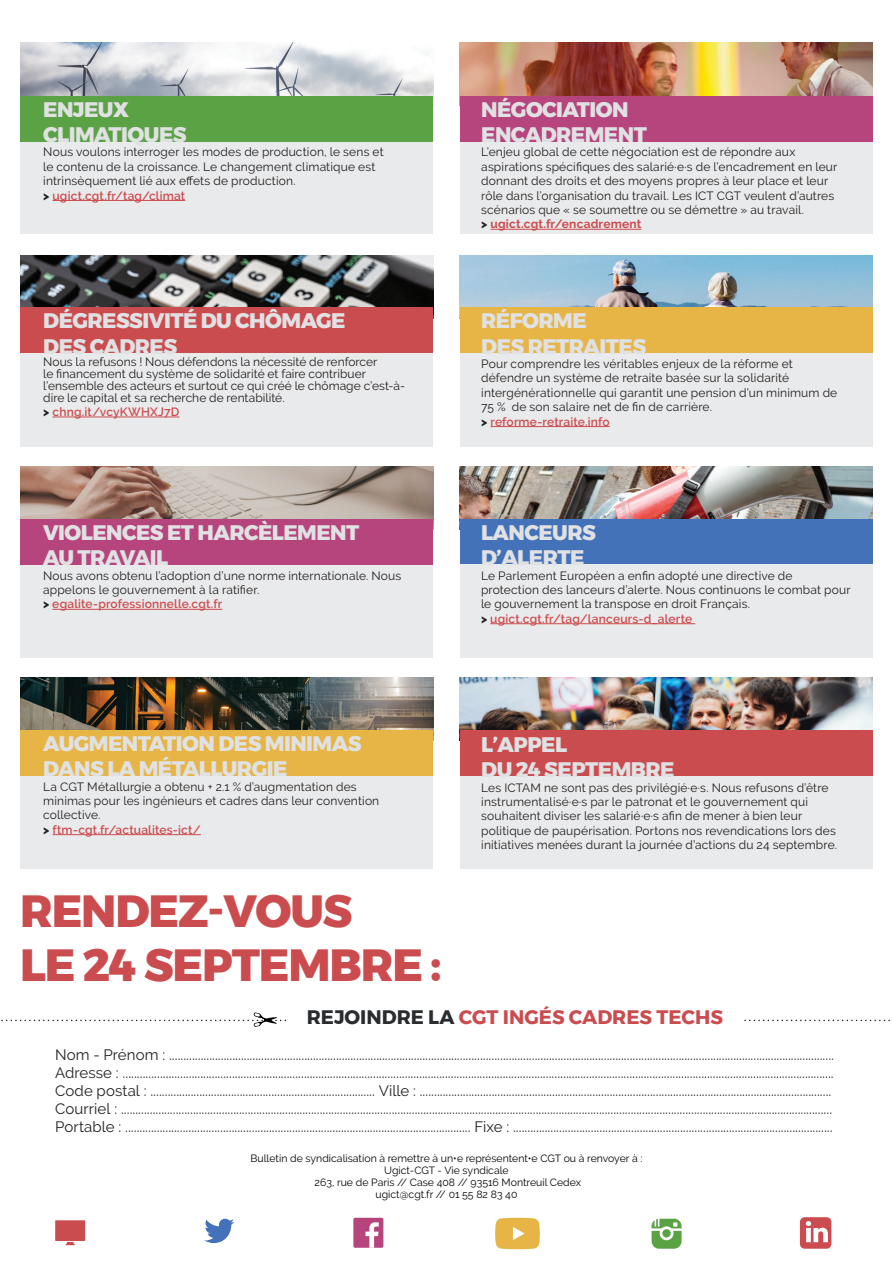
<style>
.page{position:relative;width:893px;height:1263px;background:#fff}
.page>*{position:absolute;margin:0;border:0;box-sizing:border-box;transform-origin:0 0}
.t1{font:800 45px/54px "Montserrat";letter-spacing:-.025em;color:#cb4c4f}
.t2{font:800 21px/25.2px "Montserrat";letter-spacing:-.025em;color:#e0e1e3}
.t3{font:700 19.5px "Montserrat";color:#cb4c4f}
.t4{font:15px/18px "Raleway";letter-spacing:.005em;color:#231f20}
.t5{font:12px/14.4px "Raleway";letter-spacing:.015em;color:#231f20}
.t6{font:600 12px "Raleway";letter-spacing:.01em;color:#cb4c4f}
.t7{font:10.5px/12px "Raleway";color:#040503;text-align:center}
.s1{font-weight:800}
.s2{font-weight:600;color:#cb4c4f}
.s3{font-weight:800;color:#231f20}
.s4{font-weight:700;color:#cb4c4f}
.s5{color:#292d2f}
</style>
<div class="page">
<div style="left:21px;top:677px;width:412px;height:191px;background:#e9eaeb"></div>
<img style="left:21px;top:677px;width:412px;height:54px">
<div style="left:21px;top:731px;width:412px;height:45px;background:#e6b546"></div>
<div style="left:21px;top:467px;width:412px;height:191px;background:#e9eaeb"></div>
<img style="left:21px;top:467px;width:412px;height:53px">
<div style="left:21px;top:520px;width:412px;height:45px;background:#b6447d"></div>
<div style="left:21px;top:255px;width:412px;height:191px;background:#e9eaeb"></div>
<img style="left:21px;top:255px;width:412px;height:52px">
<div style="left:21px;top:307px;width:412px;height:46px;background:#cb4c4f"></div>
<svg style="left:204px;top:1219px;width:30px;height:24px"></svg>
<div style="left:353px;top:1218px;width:30px;height:30px;background:#b6447d;border-radius:2px"></div>
<svg style="left:365px;top:1222px;width:14px;height:26px"></svg>
<div style="left:55px;top:1220px;width:30px;height:21px;background:#cb4c4f"></div>
<svg style="left:65px;top:1242px;width:10px;height:3px"></svg>
<svg style="left:652px;top:1219px;width:30px;height:30px"></svg>
<svg style="left:800px;top:1217px;width:31px;height:32px"></svg>
<svg style="left:495px;top:1218px;width:45px;height:31px"></svg>
<svg style="left:1px;top:1012px;width:889px;height:15px"></svg>
<div style="left:288px;top:1009px;width:456px;height:24px;background:#fff"></div>
<div style="left:21px;top:43px;width:412px;height:191px;background:#e9eaeb"></div>
<hr style="left:53px;top:417px;width:126px;height:1px;background:#cb4c4f">
<hr style="left:52px;top:609px;width:170px;height:1px;background:#cb4c4f">
<hr style="left:53px;top:834px;width:148px;height:1px;background:#cb4c4f">
<img style="left:21px;top:43px;width:412px;height:53px">
<div style="left:21px;top:96px;width:412px;height:46px;background:#5ba245"></div>
<hr style="left:53px;top:200px;width:132px;height:1px;background:#cb4c4f">
<div style="left:460px;top:677px;width:412px;height:191px;background:#e9eaeb"></div>
<img style="left:460px;top:677px;width:412px;height:54px">
<div style="left:460px;top:731px;width:412px;height:45px;background:#cb4c4f"></div>
<div style="left:460px;top:467px;width:412px;height:191px;background:#e9eaeb"></div>
<img style="left:460px;top:467px;width:412px;height:53px">
<div style="left:460px;top:520px;width:412px;height:44px;background:#4372b9"></div>
<div style="left:460px;top:255px;width:412px;height:191px;background:#e9eaeb"></div>
<img style="left:460px;top:255px;width:412px;height:52px">
<div style="left:460px;top:307px;width:412px;height:46px;background:#e6b546"></div>
<div style="left:460px;top:43px;width:412px;height:191px;background:#e9eaeb"></div>
<hr style="left:490px;top:426px;width:120px;height:1px;background:#cb4c4f">
<hr style="left:490px;top:623px;width:205px;height:1px;background:#cb4c4f">
<img style="left:460px;top:43px;width:412px;height:53px">
<div style="left:460px;top:96px;width:412px;height:46px;background:#b6447d"></div>
<hr style="left:490px;top:229px;width:151px;height:1px;background:#cb4c4f">
<h2 class="t2" style="left:43px;top:97px;width:145px">ENJEUX<br>CLIMATIQUES</h2>
<p class="t5" style="left:43px;top:145px;width:342px">Nous voulons interroger les modes de production, le sens et le contenu de la croissance. Le changement climatique est intrinsèquement lié aux effets de production.<br><span class="s1">&gt;</span> <span class="s2">ugict.cgt.fr/tag/climat</span></p>
<h2 class="t2" style="left:43px;top:308px;width:304px">DÉGRESSIVITÉ DU CHÔMAGE<br>DES CADRES</h2>
<p class="t5" style="left:43px;top:355px;width:363px;line-height:12px">Nous la refusons ! Nous défendons la nécessité de renforcer<br>le financement du système de solidarité et faire contribuer l’ensemble des acteurs et surtout ce qui créé le chômage c’est-à&shy;dire le capital et sa recherche de rentabilité.</p>
<p class="t6" style="left:43px;top:405px;width:138px"><span class="s3">&gt;</span> chng.it/vcyKWHXJ7D</p>
<h2 class="t2" style="left:43px;top:520px;width:318px">VIOLENCES ET HARCÈLEMENT<br>AU TRAVAIL</h2>
<p class="t5" style="left:43px;top:568px;width:360px">Nous avons obtenu l’adoption d’une norme internationale. Nous appelons le gouvernement à la ratifier.<br><span class="s1">&gt;</span> <span class="s2">egalite-professionnelle.cgt.fr</span></p>
<h2 class="t2" style="left:481px;top:97px;width:167px">NÉGOCIATION<br>ENCADREMENT</h2>
<p class="t5" style="left:481px;top:145px;width:358px">L’enjeu global de cette négociation est de répondre aux aspirations spécifiques des salarié·e·s de l’encadrement en leur donnant des droits et des moyens propres à leur place et leur rôle dans l’organisation du travail. Les ICT CGT veulent d’autres scénarios que « se soumettre ou se démettre » au travail.<br><span class="s1">&gt;</span> <span class="s4">ugict.cgt.fr/encadrement</span></p>
<h2 class="t2" style="left:481px;top:308px;width:166px">RÉFORME<br>DES RETRAITES</h2>
<p class="t5" style="left:481px;top:357px;width:358px">Pour comprendre les véritables enjeux de la réforme et défendre un système de retraite basée sur la solidarité intergénérationnelle qui garantit une pension d’un minimum de 75 % de son salaire net de fin de carrière.<br><span class="s1">&gt;</span> <span class="s2">reforme-retraite.info</span></p>
<h2 class="t2" style="left:481px;top:520px;width:116px">LANCEURS<br>D’ALERTE</h2>
<p class="t5" style="left:481px;top:568px;width:371px">Le Parlement Européen a enfin adopté une directive de protection des lanceurs d’alerte. Nous continuons le combat pour le gouvernement la transpose en droit Français.<br><span class="s1">&gt;</span> <span class="s2">ugict.cgt.fr/tag/lanceurs-d_alerte</span></p>
<h2 class="t2" style="left:43px;top:731px;width:320px">AUGMENTATION DES MINIMAS<br>DANS LA MÉTALLURGIE</h2>
<p class="t5" style="left:43px;top:779px;width:338px">La CGT Métallurgie a obtenu + 2.1 % d’augmentation des minimas pour les ingénieurs et cadres dans leur convention collective.<br><span class="s1">&gt;</span> <span class="s2">ftm-cgt.fr/actualites-ict/</span></p>
<h1 class="t1" style="left:20px;top:884px;width:423px">RENDEZ-VOUS<br>LE 24 SEPTEMBRE :</h1>
<h2 class="t2" style="left:481px;top:732px;width:195px">L’APPEL<br>DU 24 SEPTEMBRE</h2>
<p class="t5" style="left:481px;top:780px;width:357px">Les ICTAM ne sont pas des privilégié·e·s. Nous refusons d’être instrumentalisé·e·s par le patronat et le gouvernement qui souhaitent diviser les salarié·e·s afin de mener à bien leur politique de paupérisation. Portons nos revendications lors des initiatives menées durant la journée d’actions du 24 septembre.</p>
<h3 class="t3" style="left:307px;top:1001px;width:418px"><span class="s5">REJOINDRE LA</span> CGT INGÉS CADRES TECHS</h3>
<p class="t4" style="left:55px;top:1046px;width:780px">Nom - Prénom : .......................................................................................................................................................................................................................................<br>Adresse : .......................................................................................................................................................................................................................................................<br>Code postal : .............................................................................. Ville : ...............................................................................................................................................<br>Courriel : .......................................................................................................................................................................................................................................................<br>Portable : ........................................................................................................................ Fixe : ...............................................................................................................</p>
<p class="t7" style="left:251px;top:1153px;width:393px">Bulletin de syndicalisation à remettre à un•e représentent•e CGT ou à renvoyer à :<br>Ugict-CGT - Vie syndicale<br>263, rue de Paris // Case 408 // 93516 Montreuil Cedex<br>ugict@cgt.fr // 01 55 82 83 40</p>
</div>
